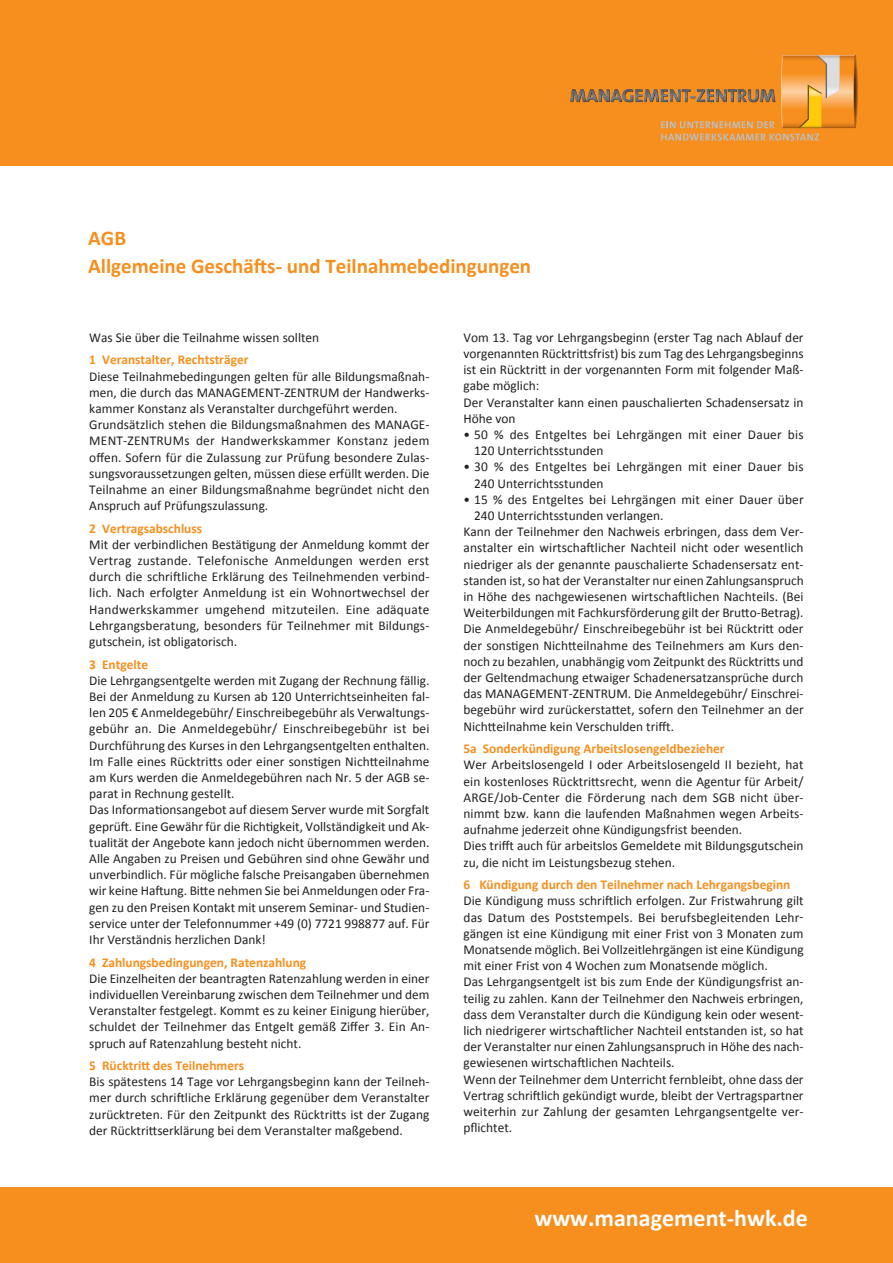
<style>
.page{position:relative;width:893px;height:1263px;background:#f68f1e}
.page>*{position:absolute;margin:0;border:0;box-sizing:border-box;transform-origin:0 0}
.t1{font:700 24px "Calibri";color:#fff}
.t2{font:700 21px/27.8px "Calibri";color:#f68f1e}
.t3{font:13.5px/16.2px "Calibri";color:#231f20}
.t4{font:700 13.5px "Calibri";color:#f68f1e}
</style>
<div class="page">
<div style="left:0;top:166px;width:893px;height:1020px;background:#fff"></div>
<svg style="left:570px;top:55px;width:288px;height:86px"></svg>
<h2 class="t2" style="left:88px;top:224px;width:444px">AGB<br>Allgemeine Geschäfts- und Teilnahmebedingungen</h2>
<p class="t3" style="left:89px;top:329px;width:231px">Was Sie über die Teilnahme wissen sollten</p>
<p class="t4" style="left:89px;top:351px;width:161px">1 Veranstalter, Rechtsträger</p>
<p class="t3" style="left:89px;top:367px;width:342px">Diese Teilnahmebedingungen gelten für alle Bildungsmaßnah&shy;men, die durch das MANAGEMENT-ZENTRUM der Handwerks&shy;kammer Konstanz als Veranstalter durchgeführt werden.<br>Grundsätzlich stehen die Bildungsmaßnahmen des MANAGE-MENT-ZENTRUMs der Handwerkskammer Konstanz jedem offen. Sofern für die Zulassung zur Prüfung besondere Zulas&shy;sungsvoraussetzungen gelten, müssen diese erfüllt werden. Die Teilnahme an einer Bildungsmaßnahme begründet nicht den Anspruch auf Prüfungszulassung.</p>
<p class="t4" style="left:89px;top:520px;width:114px">2 Vertragsabschluss</p>
<p class="t3" style="left:89px;top:536px;width:342px;text-align:justify">Mit der verbindlichen Bestätigung der Anmeldung kommt der Vertrag zustande. Telefonische Anmeldungen werden erst durch die schriftliche Erklärung des Teilnehmenden verbind&shy;lich. Nach erfolgter Anmeldung ist ein Wohnortwechsel der Handwerkskammer umgehend mitzuteilen. Eine adäquate Lehrgangsberatung, besonders für Teilnehmer mit Bildungs&shy;gutschein, ist obligatorisch.</p>
<p class="t4" style="left:89px;top:656px;width:60px">3 Entgelte</p>
<p class="t3" style="left:89px;top:671px;width:342px">Die Lehrgangsentgelte werden mit Zugang der Rechnung fällig.<br>Bei der Anmeldung zu Kursen ab 120 Unterrichtseinheiten fal&shy;len 205 € Anmeldegebühr/ Einschreibegebühr als Verwaltungs&shy;gebühr an. Die Anmeldegebühr/ Einschreibegebühr ist bei Durchführung des Kurses in den Lehrgangsentgelten enthalten.<br>Im Falle eines Rücktritts oder einer sonstigen Nichtteilnahme am Kurs werden die Anmeldegebühren nach Nr. 5 der AGB se&shy;parat in Rechnung gestellt.<br>Das Informationsangebot auf diesem Server wurde mit Sorgfalt geprüft. Eine Gewähr für die Richtigkeit, Vollständigkeit und Ak&shy;tualität der Angebote kann jedoch nicht übernommen werden.<br>Alle Angaben zu Preisen und Gebühren sind ohne Gewähr und unverbindlich. Für mögliche falsche Preisangaben übernehmen wir keine Haftung. Bitte nehmen Sie bei Anmeldungen oder Fra&shy;gen zu den Preisen Kontakt mit unserem Seminar- und Studien&shy;service unter der Telefonnummer +49 (0) 7721 998877 auf. Für Ihr Verständnis herzlichen Dank!</p>
<p class="t4" style="left:89px;top:954px;width:218px">4 Zahlungsbedingungen, Ratenzahlung</p>
<p class="t3" style="left:89px;top:969px;width:342px;text-align:justify">Die Einzelheiten der beantragten Ratenzahlung werden in einer individuellen Vereinbarung zwischen dem Teilnehmer und dem Veranstalter festgelegt. Kommt es zu keiner Einigung hierüber, schuldet der Teilnehmer das Entgelt gemäß Ziffer 3. Ein An&shy;spruch auf Ratenzahlung besteht nicht.</p>
<p class="t4" style="left:89px;top:1057px;width:156px">5 Rücktritt des Teilnehmers</p>
<p class="t3" style="left:89px;top:1073px;width:342px;text-align:justify">Bis spätestens 14 Tage vor Lehrgangsbeginn kann der Teilneh&shy;mer durch schriftliche Erklärung gegenüber dem Veranstalter zurücktreten. Für den Zeitpunkt des Rücktritts ist der Zugang der Rücktrittserklärung bei dem Veranstalter maßgebend.</p>
<p class="t3" style="left:463px;top:329px;width:342px">Vom 13. Tag vor Lehrgangsbeginn (erster Tag nach Ablauf der vorgenannten Rücktrittsfrist) bis zum Tag des Lehrgangsbeginns ist ein Rücktritt in der vorgenannten Form mit folgender Maß&shy;gabe möglich:<br>Der Veranstalter kann einen pauschalierten Schadensersatz in Höhe von</p>
<p class="t3" style="left:474px;top:426px;width:331px;text-indent:-11px">• 50 % des Entgeltes bei Lehrgängen mit einer Dauer bis<br>120 Unterrichtsstunden</p>
<p class="t3" style="left:474px;top:458px;width:331px;text-indent:-11px">• 30 % des Entgeltes bei Lehrgängen mit einer Dauer bis<br>240 Unterrichtsstunden</p>
<p class="t3" style="left:463px;top:491px;width:342px">• 15 % des Entgeltes bei Lehrgängen mit einer Dauer über</p>
<p class="t3" style="left:474px;top:507px;width:191px">240 Unterrichtsstunden verlangen.</p>
<p class="t3" style="left:463px;top:523px;width:342px">Kann der Teilnehmer den Nachweis erbringen, dass dem Ver-</p>
<p class="t3" style="left:463px;top:539px;width:342px">anstalter ein wirtschaftlicher Nachteil nicht oder wesentlich</p>
<p class="t3" style="left:463px;top:555px;width:342px">niedriger als der genannte pauschalierte Schadensersatz ent-</p>
<p class="t3" style="left:463px;top:572px;width:342px">standen ist, so hat der Veranstalter nur einen Zahlungsanspruch</p>
<p class="t3" style="left:463px;top:588px;width:342px">in Höhe des nachgewiesenen wirtschaftlichen Nachteils. (Bei</p>
<p class="t3" style="left:463px;top:604px;width:342px">Weiterbildungen mit Fachkursförderung gilt der Brutto-Betrag).</p>
<p class="t3" style="left:463px;top:620px;width:342px">Die Anmeldegebühr/ Einschreibegebühr ist bei Rücktritt oder</p>
<p class="t3" style="left:463px;top:636px;width:342px">der sonstigen Nichtteilnahme des Teilnehmers am Kurs den-</p>
<p class="t3" style="left:463px;top:653px;width:342px">noch zu bezahlen, unabhängig vom Zeitpunkt des Rücktritts und</p>
<p class="t3" style="left:463px;top:669px;width:342px">der Geltendmachung etwaiger Schadenersatzansprüche durch</p>
<p class="t3" style="left:463px;top:685px;width:342px">das MANAGEMENT-ZENTRUM. Die Anmeldegebühr/ Einschrei-</p>
<p class="t3" style="left:463px;top:701px;width:342px">begebühr wird zurückerstattet, sofern den Teilnehmer an der</p>
<p class="t3" style="left:463px;top:717px;width:212px">Nichtteilnahme kein Verschulden trifft.</p>
<p class="t4" style="left:463px;top:740px;width:263px">5a Sonderkündigung Arbeitslosengeldbezieher</p>
<p class="t3" style="left:463px;top:756px;width:342px">Wer Arbeitslosengeld I oder Arbeitslosengeld II bezieht, hat ein kostenloses Rücktrittsrecht, wenn die Agentur für Arbeit/ ARGE/Job-Center die Förderung nach dem SGB nicht über&shy;nimmt bzw. kann die laufenden Maßnahmen wegen Arbeits&shy;aufnahme jederzeit ohne Kündigungsfrist beenden.<br>Dies trifft auch für arbeitslos Gemeldete mit Bildungsgutschein zu, die nicht im Leistungsbezug stehen.</p>
<p class="t4" style="left:463px;top:876px;width:328px">6 Kündigung durch den Teilnehmer nach Lehrgangsbeginn</p>
<p class="t3" style="left:463px;top:892px;width:342px">Die Kündigung muss schriftlich erfolgen. Zur Fristwahrung gilt das Datum des Poststempels. Bei berufsbegleitenden Lehr&shy;gängen ist eine Kündigung mit einer Frist von 3 Monaten zum Monatsende möglich. Bei Vollzeitlehrgängen ist eine Kündigung mit einer Frist von 4 Wochen zum Monatsende möglich.<br>Das Lehrgangsentgelt ist bis zum Ende der Kündigungsfrist an&shy;teilig zu zahlen. Kann der Teilnehmer den Nachweis erbringen, dass dem Veranstalter durch die Kündigung kein oder wesent&shy;lich niedrigerer wirtschaftlicher Nachteil entstanden ist, so hat der Veranstalter nur einen Zahlungsanspruch in Höhe des nach&shy;gewiesenen wirtschaftlichen Nachteils.<br>Wenn der Teilnehmer dem Unterricht fernbleibt, ohne dass der Vertrag schriftlich gekündigt wurde, bleibt der Vertragspartner weiterhin zur Zahlung der gesamten Lehrgangsentgelte ver&shy;pflichtet.</p>
<h1 class="t1" style="left:534px;top:1203px;width:275px">www.management-hwk.de</h1>
</div>
